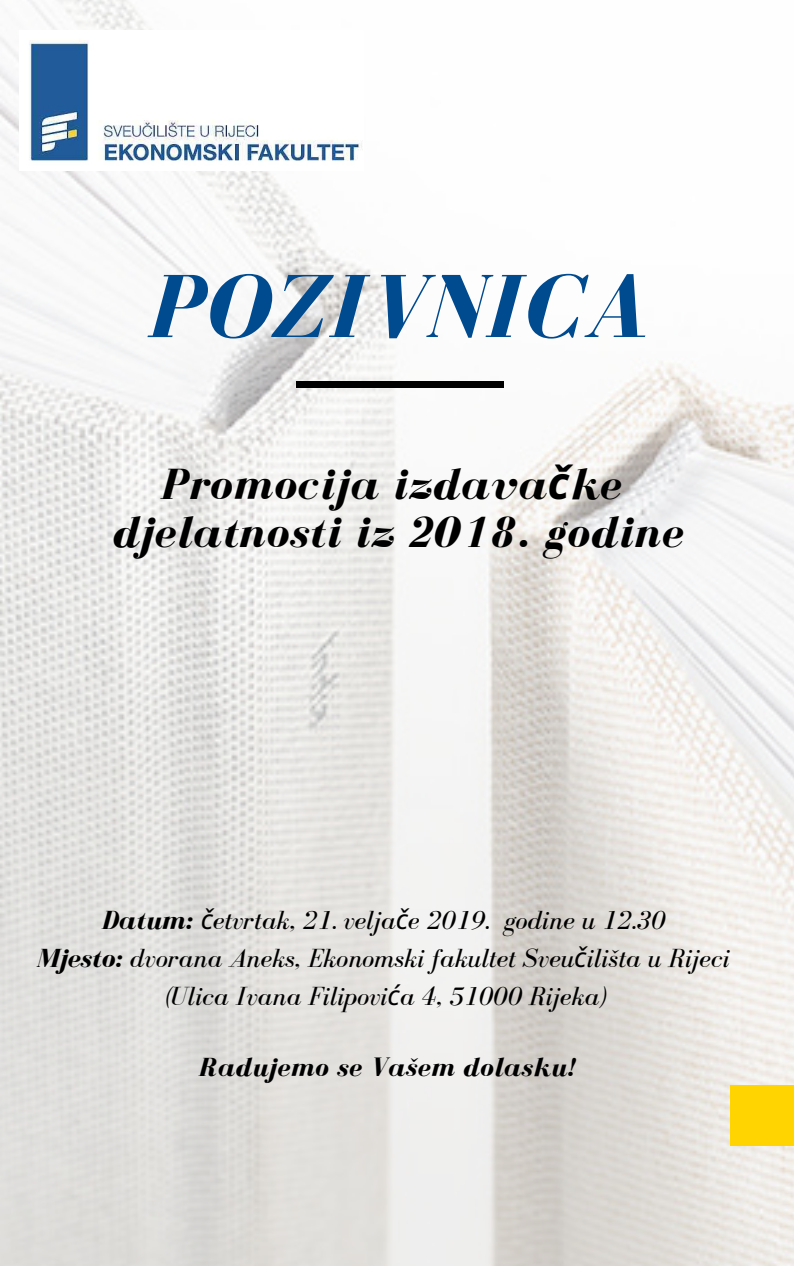
<style>
.page{position:relative;width:794px;height:1266px;background:#fff}
.page>*{position:absolute;margin:0;border:0;box-sizing:border-box;transform-origin:0 0}
.t1{font:italic 700 92.32px "Bodoni FLF";letter-spacing:.02em;color:#004b8f}
.t2{font:italic 700 45px/47.8px "Bodoni FLF";letter-spacing:.02em;color:#000;text-align:center}
.t3{font:italic 27px/38px "Bodoni FLF";color:#000;text-align:center}
.t4{font:italic 700 27px "Bodoni FLF";letter-spacing:.02em;color:#000}
.s1{font-family:"Noto Sans"}
.s2{font-weight:700}
</style>
<div class="page">
<img style="left:0;top:0;width:793px;height:1266px">
<div style="left:730px;top:1084px;width:63px;height:61px;background:#ffd400"></div>
<div style="left:296px;top:381px;width:207px;height:7px;background:#000"></div>
<img style="left:19px;top:31px;width:345px;height:139px">
<h1 class="t1" style="left:148px;top:257px;width:499px">POZIVNICA</h1>
<h2 class="t2" style="left:112px;top:460px;width:571px">Promocija izdava<span class="s1">č</span>ke djelatnosti iz 2018. godine</h2>
<p class="t3" style="left:37px;top:901px;width:694px"><span class="s2">Datum:</span> <span class="s1">č</span>etvrtak, 21. velja<span class="s1">č</span>e 2019. godine u 12.30<br><span class="s2">Mjesto:</span> dvorana Aneks, Ekonomski fakultet Sveu<span class="s1">č</span>ilišta u Rijeci (Ulica Ivana Filipovi<span class="s1">ć</span>a 4, 51000 Rijeka)</p>
<p class="t4" style="left:198px;top:1052px;width:377px">Radujemo se Vašem dolasku!</p>
</div>
